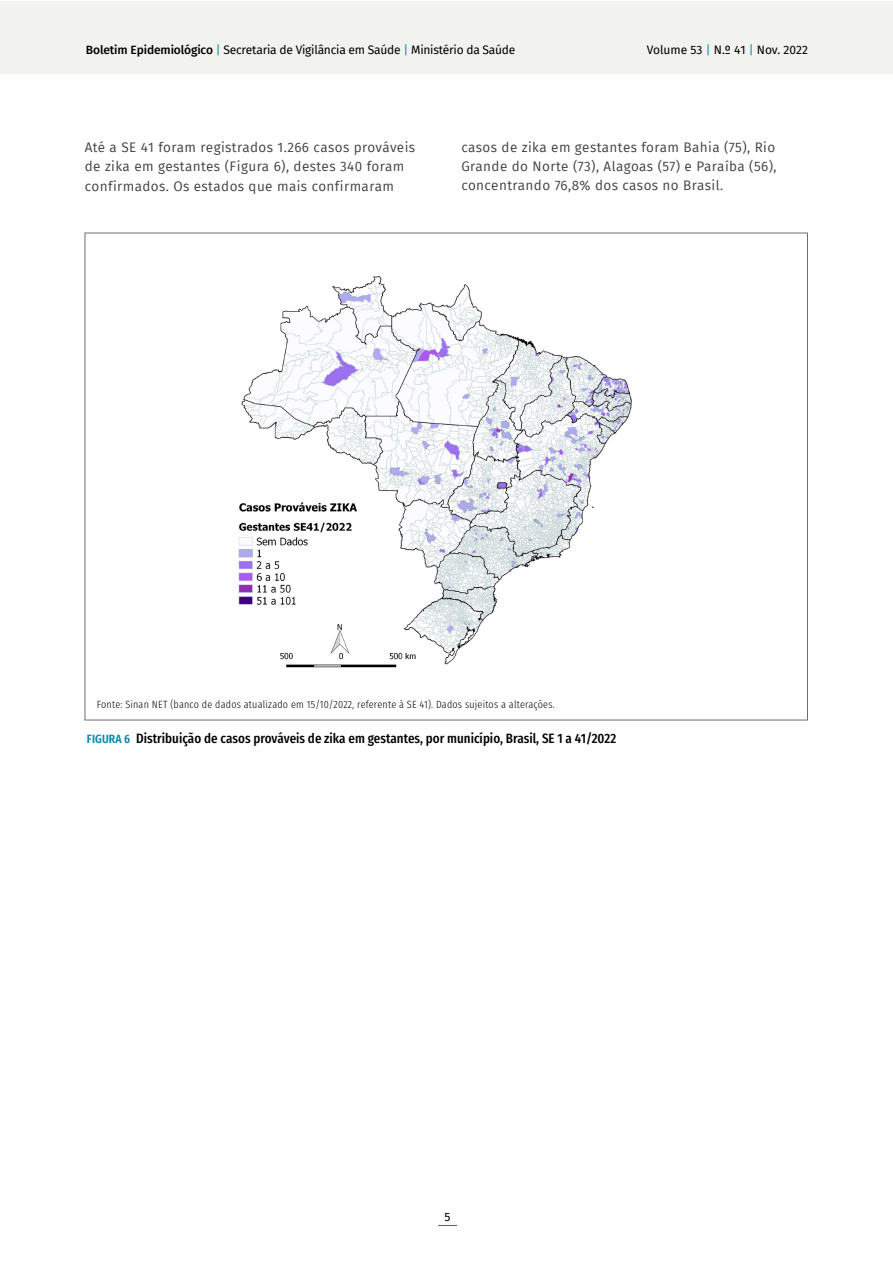
<style>
.page{position:relative;width:893px;height:1263px;background:#fff}
.page>*{position:absolute;margin:0;border:0;box-sizing:border-box;transform-origin:0 0}
.t1{font:13.5px/19.5px "Fira Sans";letter-spacing:.03em;color:#414042}
.t2{font:500 13.5px "Fira Sans Condensed";color:#000}
.t3{font:12px "Fira Sans";letter-spacing:-.02em;color:#000}
.t4{font:12px "Fira Sans";color:#000}
.t5{font:300 10.5px "Fira Sans Condensed";letter-spacing:.02em;color:#000}
.s1{font-weight:500}
.s2{color:#098aa8}
.s3{font-weight:600;font-size:12px;color:#098aa8}
</style>
<div class="page">
<div style="left:0;top:1px;width:892px;height:73px;background:#f2f2ee"></div>
<svg style="left:438px;top:1225px;width:19px;height:1px"></svg>
<img style="left:238px;top:275px;width:394px;height:393px">
<p class="t3" style="left:86px;top:43px;width:431px"><span class="s1">Boletim Epidemiológico</span> <span class="s2">|</span> Secretaria de Vigilância em Saúde <span class="s2">|</span> Ministério da Saúde</p>
<p class="t4" style="left:647px;top:43px;width:163px">Volume 53 <span class="s2">|</span> N.º 41 <span class="s2">|</span> Nov. 2022</p>
<p class="t1" style="left:85px;top:137px;width:332px">Até a SE 41 foram registrados 1.266 casos prováveis de zika em gestantes (Figura 6), destes 340 foram confirmados. Os estados que mais confirmaram</p>
<p class="t1" style="left:461px;top:137px;width:317px;text-align:justify">casos de zika em gestantes foram Bahia (75), Rio Grande do Norte (73), Alagoas (57) e Paraíba (56), concentrando 76,8% dos casos no Brasil.</p>
<p class="t5" style="left:97px;top:695px;width:459px">Fonte: Sinan NET (banco de dados atualizado em 15/10/2022, referente à SE 41). Dados sujeitos a alterações.</p>
<p class="t2" style="left:87px;top:726px;width:531px"><span class="s3">FIGURA 6</span> Distribuição de casos prováveis de zika em gestantes, por município, Brasil, SE 1 a 41/2022</p>
<p class="t3" style="left:445px;top:1209px;width:8px">5</p>
</div>
